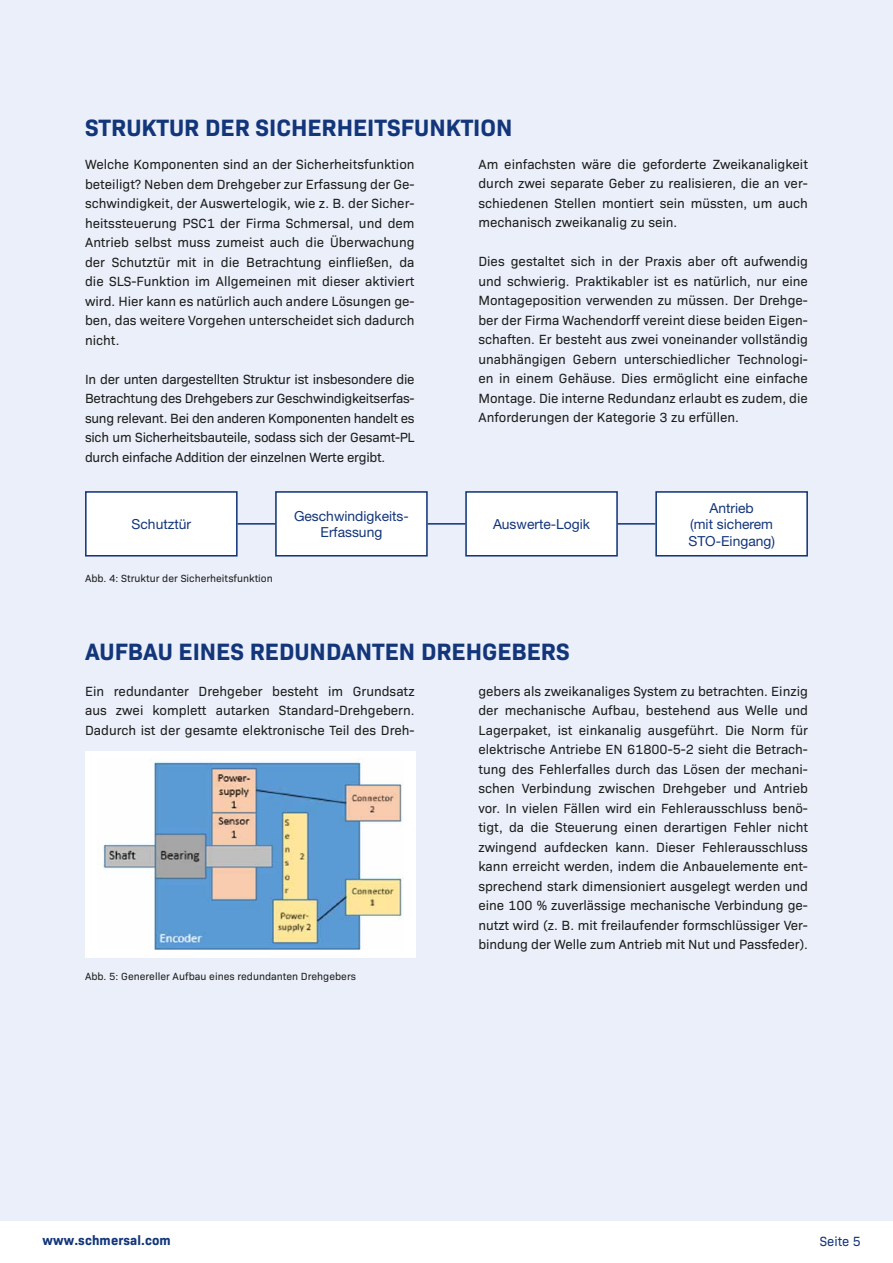
<style>
.page{position:relative;width:893px;height:1263px;background:#fff}
.page>*{position:absolute;margin:0;border:0;box-sizing:border-box;transform-origin:0 0}
.t1{font:700 24px "Bio Sans";color:#13357a}
.t2{font:13.8px/16.6px "Helvetica Neue";color:#13357a;text-align:center}
.t3{font:13.5px/19.5px "Bio Sans";color:#1d1d1b;text-align:justify}
.t4{font:700 13.5px "Bio Sans";letter-spacing:.01em;color:#13357a}
.t5{font:13.5px "Bio Sans";color:#13357a}
.t6{font:10.5px "Bio Sans";color:#1d1d1b}
</style>
<div class="page">
<div style="left:0;top:0;width:893px;height:1220px;background:#eaeffa"></div>
<div style="left:85px;top:491px;width:153px;height:65px;background:#fff;border:2px solid #13357a"></div>
<div style="left:275px;top:491px;width:153px;height:65px;background:#fff;border:2px solid #13357a"></div>
<div style="left:465px;top:491px;width:153px;height:65px;background:#fff;border:2px solid #13357a"></div>
<div style="left:655px;top:491px;width:153px;height:65px;background:#fff;border:2px solid #13357a"></div>
<hr style="left:238px;top:523px;width:37px;height:2px;background:#13357a">
<hr style="left:428px;top:523px;width:37px;height:2px;background:#13357a">
<hr style="left:618px;top:523px;width:37px;height:2px;background:#13357a">
<div style="left:85px;top:751px;width:331px;height:206px;background:#fff"></div>
<img style="left:103px;top:759px;width:300px;height:190px">
<h1 class="t1" style="left:85px;top:109px;width:429px">STRUKTUR DER SICHERHEITSFUNKTION</h1>
<p class="t3" style="left:85px;top:154px;width:331px">Welche Komponenten sind an der Sicherheitsfunktion beteiligt? Neben dem Drehgeber zur Erfassung der Ge&shy;schwindigkeit, der Auswertelogik, wie z. B. der Sicher&shy;heitssteuerung PSC1 der Firma Schmersal, und dem Antrieb selbst muss zumeist auch die Überwachung der Schutztür mit in die Betrachtung einfließen, da die SLS-Funktion im Allgemeinen mit dieser aktiviert wird. Hier kann es natürlich auch andere Lösungen ge&shy;ben, das weitere Vorgehen unterscheidet sich dadurch nicht.</p>
<p class="t3" style="left:85px;top:368px;width:331px">In der unten dargestellten Struktur ist insbesondere die Betrachtung des Drehgebers zur Geschwindigkeitserfas&shy;sung relevant. Bei den anderen Komponenten handelt es sich um Sicherheitsbauteile, sodass sich der Gesamt-PL durch einfache Addition der einzelnen Werte ergibt.</p>
<p class="t3" style="left:478px;top:153px;width:331px">Am einfachsten wäre die geforderte Zweikanaligkeit durch zwei separate Geber zu realisieren, die an ver&shy;schiedenen Stellen montiert sein müssten, um auch mechanisch zweikanalig zu sein.</p>
<p class="t3" style="left:478px;top:251px;width:331px">Dies gestaltet sich in der Praxis aber oft aufwendig und schwierig. Praktikabler ist es natürlich, nur eine Montageposition verwenden zu müssen. Der Drehge&shy;ber der Firma Wachendorff vereint diese beiden Eigen&shy;schaften. Er besteht aus zwei voneinander vollständig unabhängigen Gebern unterschiedlicher Technologi&shy;en in einem Gehäuse. Dies ermöglicht eine einfache Montage. Die interne Redundanz erlaubt es zudem, die Anforderungen der Kategorie 3 zu erfüllen.</p>
<p class="t2" style="left:132px;top:516px;width:61px">Schutztür</p>
<p class="t2" style="left:294px;top:507px;width:116px">Geschwindigkeits-<br>Erfassung</p>
<p class="t2" style="left:493px;top:516px;width:99px">Auswerte-Logik</p>
<p class="t6" style="left:85px;top:571px;width:189px">Abb. 4: Struktur der Sicherheitsfunktion</p>
<p class="t2" style="left:688px;top:499px;width:88px">Antrieb<br>(mit sicherem<br>STO-Eingang)</p>
<h1 class="t1" style="left:85px;top:633px;width:486px">AUFBAU EINES REDUNDANTEN DREHGEBERS</h1>
<p class="t3" style="left:85px;top:680px;width:331px">Ein redundanter Drehgeber besteht im Grundsatz aus zwei komplett autarken Standard-Drehgebern.<br>Dadurch ist der gesamte elektronische Teil des Dreh-</p>
<p class="t3" style="left:478px;top:680px;width:331px">gebers als zweikanaliges System zu betrachten. Einzig der mechanische Aufbau, bestehend aus Welle und Lagerpaket, ist einkanalig ausgeführt. Die Norm für elektrische Antriebe EN 61800-5-2 sieht die Betrach&shy;tung des Fehlerfalles durch das Lösen der mechani&shy;schen Verbindung zwischen Drehgeber und Antrieb vor. In vielen Fällen wird ein Fehlerausschluss benö&shy;tigt, da die Steuerung einen derartigen Fehler nicht zwingend aufdecken kann. Dieser Fehlerausschluss kann erreicht werden, indem die Anbauelemente ent&shy;sprechend stark dimensioniert ausgelegt werden und eine 100 % zuverlässige mechanische Verbindung ge&shy;nutzt wird (z. B. mit freilaufender formschlüssiger Ver&shy;bindung der Welle zum Antrieb mit Nut und Passfeder).</p>
<p class="t6" style="left:85px;top:969px;width:272px">Abb. 5: Genereller Aufbau eines redundanten Drehgebers</p>
<p class="t4" style="left:43px;top:1230px;width:130px">www.schmersal.com</p>
<p class="t5" style="left:820px;top:1231px;width:43px">Seite 5</p>
</div>
